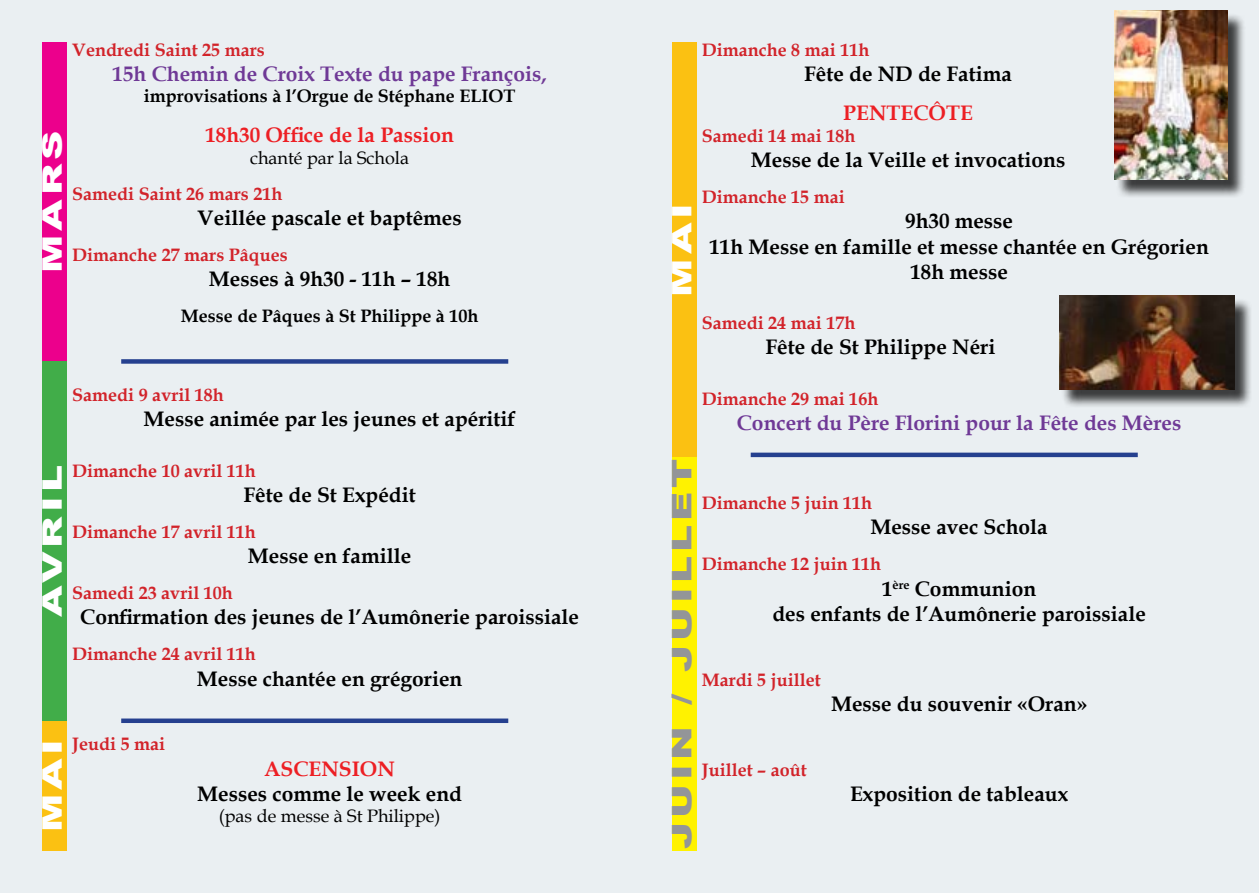
<style>
.page{position:relative;width:1259px;height:893px;background:#fff}
.page>*{position:absolute;margin:0;border:0;box-sizing:border-box;transform-origin:0 0}
.t1{font:900 27px "Arial";letter-spacing:.1em;color:#fff;scale:1.5 1}
.t2{font:900 27px "Arial";letter-spacing:.1em;color:#939598;scale:1.5 1}
.t3{font:700 21px/25.2px "Book Antiqua";color:#000;text-align:center}
.t4{font:700 21px "Book Antiqua";color:#6f3996}
.t5{font:700 21px "Book Antiqua";color:#ed1f24}
.t6{font:700 18px "Book Antiqua";color:#d2232a}
.t7{font:700 18px "Book Antiqua";color:#000}
.t8{font:18px "Book Antiqua";color:#000}
</style>
<div class="page">
<div style="left:0;top:0;width:629px;height:893px;background:#eaeff2"></div>
<div style="left:629px;top:0;width:630px;height:893px;background:#eaeff2"></div>
<div style="left:43px;top:361px;width:24px;height:360px;background:#41ad49"></div>
<div style="left:121px;top:359px;width:387px;height:5px;background:#25408f"></div>
<div style="left:43px;top:721px;width:24px;height:129px;background:#fbc112"></div>
<div style="left:672px;top:457px;width:24px;height:393px;background:#fff200"></div>
<hr style="left:750px;top:453px;width:387px;height:4px;background:#25408f">
<div style="left:121px;top:718px;width:387px;height:5px;background:#25408f"></div>
<div style="left:43px;top:43px;width:24px;height:318px;background:#ec008c"></div>
<div style="left:1117px;top:13px;width:129px;height:185px;background:#000;opacity:.75"></div>
<img style="left:1114px;top:11px;width:113px;height:169px">
<div style="left:672px;top:43px;width:24px;height:414px;background:#fbc112"></div>
<div style="left:1061px;top:298px;width:191px;height:110px;background:#000;opacity:.75"></div>
<img style="left:1059px;top:296px;width:175px;height:93px">
<p class="t1" style="left:33px;top:273px;width:97px;rotate:-90deg">MARS</p>
<p class="t6" style="left:72px;top:37px;width:194px">Vendredi Saint 25 mars</p>
<p class="t4" style="left:113px;top:59px;width:435px">15h Chemin de Croix Texte du pape François,</p>
<p class="t7" style="left:144px;top:84px;width:373px">improvisations à l’Orgue de Stéphane ELIOT</p>
<p class="t5" style="left:205px;top:121px;width:250px">18h30 Office de la Passion</p>
<p class="t8" style="left:250px;top:145px;width:161px">chanté par la Schola</p>
<p class="t6" style="left:72px;top:181px;width:211px">Samedi Saint 26 mars 21h</p>
<p class="t3" style="left:197px;top:205px;width:266px">Veillée pascale et baptêmes</p>
<p class="t6" style="left:72px;top:242px;width:217px">Dimanche 27 mars Pâques</p>
<p class="t3" style="left:209px;top:266px;width:243px">Messes à 9h30 - 11h – 18h</p>
<p class="t7" style="left:181px;top:304px;width:299px">Messe de Pâques à St Philippe à 10h</p>
<p class="t1" style="left:33px;top:617px;width:102px;rotate:-90deg">AVRIL</p>
<p class="t6" style="left:72px;top:383px;width:153px">Samedi 9 avril 18h</p>
<p class="t3" style="left:143px;top:407px;width:374px">Messe animée par les jeunes et apéritif</p>
<p class="t6" style="left:72px;top:458px;width:185px">Dimanche 10 avril 11h</p>
<p class="t3" style="left:244px;top:482px;width:174px">Fête de St Expédit</p>
<p class="t6" style="left:72px;top:520px;width:185px">Dimanche 17 avril 11h</p>
<p class="t3" style="left:248px;top:543px;width:165px">Messe en famille</p>
<p class="t6" style="left:72px;top:581px;width:162px">Samedi 23 avril 10h</p>
<p class="t3" style="left:80px;top:605px;width:500px">Confirmation des jeunes de l’Aumônerie paroissiale</p>
<p class="t6" style="left:72px;top:642px;width:185px">Dimanche 24 avril 11h</p>
<p class="t3" style="left:197px;top:666px;width:267px">Messe chantée en grégorien</p>
<p class="t1" style="left:33px;top:832px;width:64px;rotate:-90deg">MAI</p>
<p class="t6" style="left:72px;top:732px;width:94px">Jeudi 5 mai</p>
<p class="t5" style="left:264px;top:754px;width:132px">ASCENSION</p>
<p class="t3" style="left:197px;top:781px;width:266px">Messes comme le week end</p>
<p class="t8" style="left:219px;top:804px;width:223px">(pas de messe à St Philippe)</p>
<p class="t1" style="left:662px;top:297px;width:64px;rotate:-90deg">MAI</p>
<p class="t2" style="left:662px;top:849px;width:262px;rotate:-90deg">JUIN / JUILLET</p>
<p class="t6" style="left:702px;top:37px;width:169px">Dimanche 8 mai 11h</p>
<p class="t3" style="left:804px;top:61px;width:209px">Fête de ND de Fatima</p>
<p class="t5" style="left:843px;top:99px;width:29px">Pentec</p>
<p class="t5" style="left:928px;top:99px;width:32px">ôte</p>
<p class="t6" style="left:702px;top:124px;width:155px">Samedi 14 mai 18h</p>
<p class="t3" style="left:751px;top:147px;width:316px">Messe de la Veille et invocations</p>
<p class="t6" style="left:702px;top:185px;width:144px">Dimanche 15 mai</p>
<p class="t3" style="left:709px;top:209px;width:501px">9h30 messe<br>11h Messe en famille et messe chantée en Grégorien<br>18h messe</p>
<p class="t6" style="left:702px;top:311px;width:155px">Samedi 24 mai 17h</p>
<p class="t3" style="left:765px;top:335px;width:231px">Fête de St Philippe Néri</p>
<p class="t6" style="left:702px;top:386px;width:178px">Dimanche 29 mai 16h</p>
<p class="t4" style="left:737px;top:409px;width:446px">Concert du Père Florini pour la Fête des Mères</p>
<p class="t6" style="left:702px;top:491px;width:172px">Dimanche 5 juin 11h</p>
<p class="t3" style="left:870px;top:515px;width:179px">Messe avec Schola</p>
<p class="t6" style="left:702px;top:552px;width:181px">Dimanche 12 juin 11h</p>
<p class="t3" style="left:772px;top:576px;width:375px">1<sup>ère</sup> Communion<br>des enfants de l’Aumônerie paroissiale</p>
<p class="t6" style="left:702px;top:667px;width:120px">Mardi 5 juillet</p>
<p class="t3" style="left:831px;top:691px;width:258px">Messe du souvenir «Oran»</p>
<p class="t6" style="left:702px;top:757px;width:106px">Juillet – août</p>
<p class="t3" style="left:850px;top:781px;width:220px">Exposition de tableaux</p>
</div>
